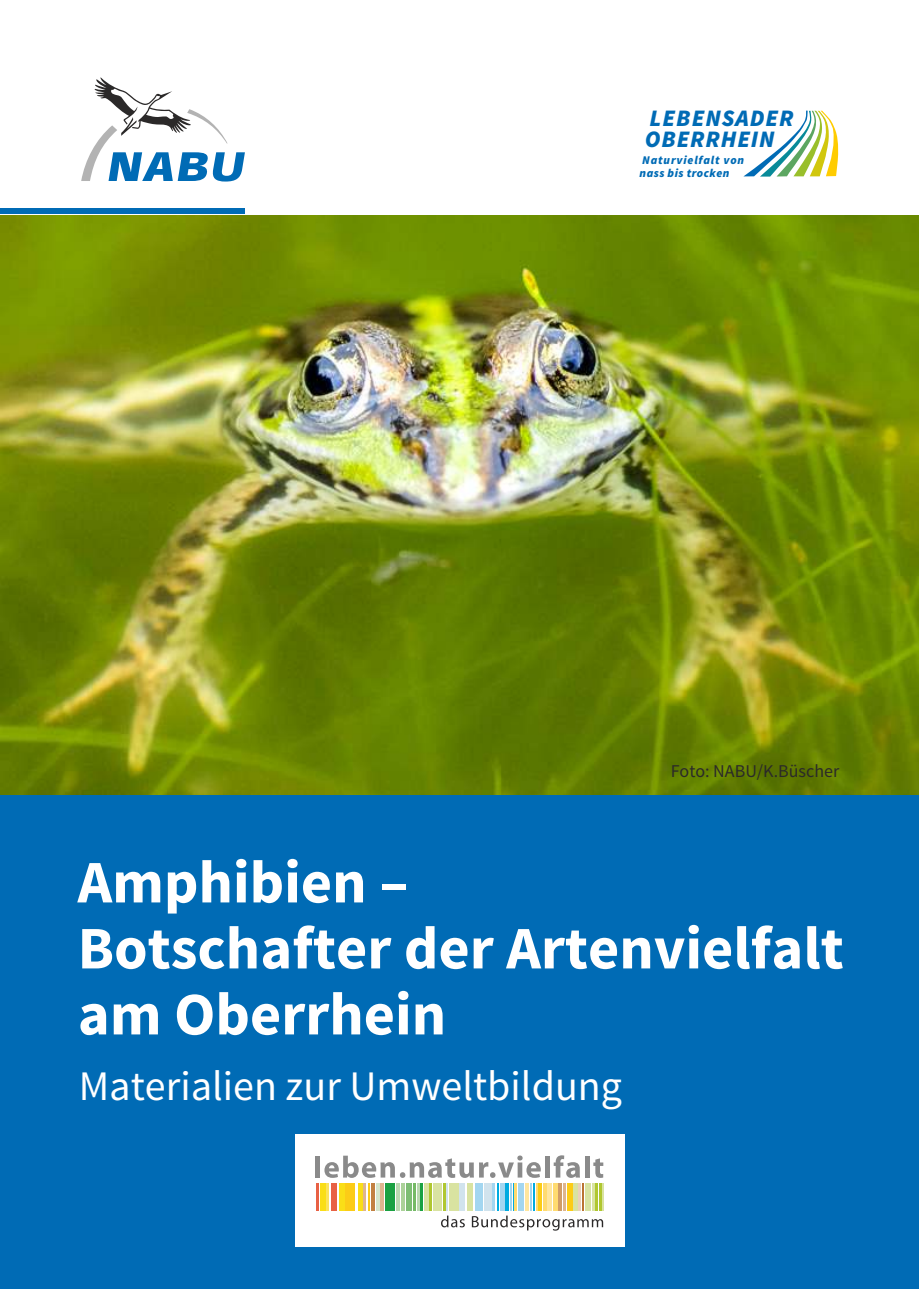
<style>
.page{position:relative;width:919px;height:1289px;background:#fff}
.page>*{position:absolute;margin:0;border:0;box-sizing:border-box;transform-origin:0 0}
.t1{font:700 60.3px/66px "Source Sans Pro";color:#fff}
.t2{font:42px "Source Sans Pro";color:#fff}
.t3{font:italic 900 23.7px/21px "Source Sans Pro";letter-spacing:.04em;color:#006bb5}
.t4{font:18px "Source Sans Pro";color:#2b2929}
.t5{font:italic 900 11.85px/12.8px "Source Sans Pro";letter-spacing:.07em;color:#006bb5}
</style>
<div class="page">
<img style="left:0;top:215px;width:918px;height:580px">
<div style="left:0;top:795px;width:918px;height:493px;background:#006bb5"></div>
<svg style="left:81px;top:77px;width:164px;height:104px"></svg>
<svg style="left:743px;top:111px;width:95px;height:66px"></svg>
<div style="left:0;top:208px;width:245px;height:6px;background:#006bb5"></div>
<div style="left:295px;top:1134px;width:330px;height:112px;background:#fff"></div>
<div style="left:385px;top:1183px;width:10px;height:27px;background:#1aa142"></div>
<div style="left:449px;top:1183px;width:9px;height:27px;background:#d9e3a1"></div>
<div style="left:467px;top:1183px;width:6px;height:27px;background:#d9e3a1"></div>
<div style="left:459px;top:1183px;width:6px;height:27px;background:#d1e3ed"></div>
<hr style="left:446px;top:1183px;width:2px;height:27px;background:#d1e3ed">
<hr style="left:396px;top:1183px;width:3px;height:27px;background:#bad9b0">
<hr style="left:424px;top:1183px;width:2px;height:27px;background:#d9e3a1">
<hr style="left:427px;top:1183px;width:2px;height:27px;background:#d9e3a1">
<hr style="left:376px;top:1183px;width:3px;height:27px;background:#d6e6cc">
<div style="left:331px;top:1183px;width:6px;height:27px;background:#e86145"></div>
<div style="left:339px;top:1183px;width:5px;height:27px;background:#fade17"></div>
<div style="left:320px;top:1183px;width:5px;height:27px;background:#fade17"></div>
<hr style="left:326px;top:1183px;width:3px;height:27px;background:#fce35c">
<hr style="left:315px;top:1183px;width:3px;height:27px;background:#e86145">
<div style="left:346px;top:1183px;width:9px;height:27px;background:#fccc17"></div>
<hr style="left:358px;top:1183px;width:4px;height:27px;background:#fade17">
<hr style="left:363px;top:1183px;width:3px;height:27px;background:#deb58f">
<hr style="left:367px;top:1183px;width:2px;height:27px;background:#fccc17">
<hr style="left:380px;top:1183px;width:3px;height:27px;background:#deb58f">
<hr style="left:371px;top:1183px;width:3px;height:27px;background:#c28042">
<hr style="left:401px;top:1183px;width:3px;height:27px;background:#abd199">
<div style="left:405px;top:1183px;width:6px;height:27px;background:#7dbd73"></div>
<hr style="left:413px;top:1183px;width:2px;height:27px;background:#75ba66">
<hr style="left:417px;top:1183px;width:3px;height:27px;background:#bad9b0">
<hr style="left:420px;top:1183px;width:3px;height:27px;background:#1aa142">
<hr style="left:429px;top:1183px;width:3px;height:27px;background:#b0c730">
<hr style="left:443px;top:1183px;width:2px;height:27px;background:#b0c730">
<div style="left:433px;top:1183px;width:8px;height:27px;background:#d9e3a1"></div>
<div style="left:315px;top:1155px;width:5px;height:22px;background:#8a8a8a"></div>
<svg style="left:324px;top:1155px;width:216px;height:22px"></svg>
<div style="left:545px;top:1155px;width:5px;height:22px;background:#8a8a8a"></div>
<svg style="left:553px;top:1155px;width:27px;height:22px"></svg>
<div style="left:584px;top:1155px;width:5px;height:22px;background:#8a8a8a"></div>
<svg style="left:593px;top:1158px;width:10px;height:19px"></svg>
<svg style="left:441px;top:1215px;width:24px;height:12px"></svg>
<svg style="left:472px;top:1183px;width:131px;height:47px"></svg>
<p class="t3" style="left:644px;top:110px;width:150px">LEBENSADER<br>OBERRHEIN</p>
<p class="t5" style="left:639px;top:155px;width:106px">Naturvielfalt von nass bis trocken</p>
<p class="t4" style="left:670px;top:763px;width:170px">Foto: NABU/K.Büscher</p>
<p class="t1" style="left:78px;top:854px;width:767px">Amphibien –<br>Botschafter der Artenvielfalt am Oberrhein</p>
<p class="t2" style="left:79px;top:1068px;width:545px">Materialien zur Umweltbildung</p>
</div>
